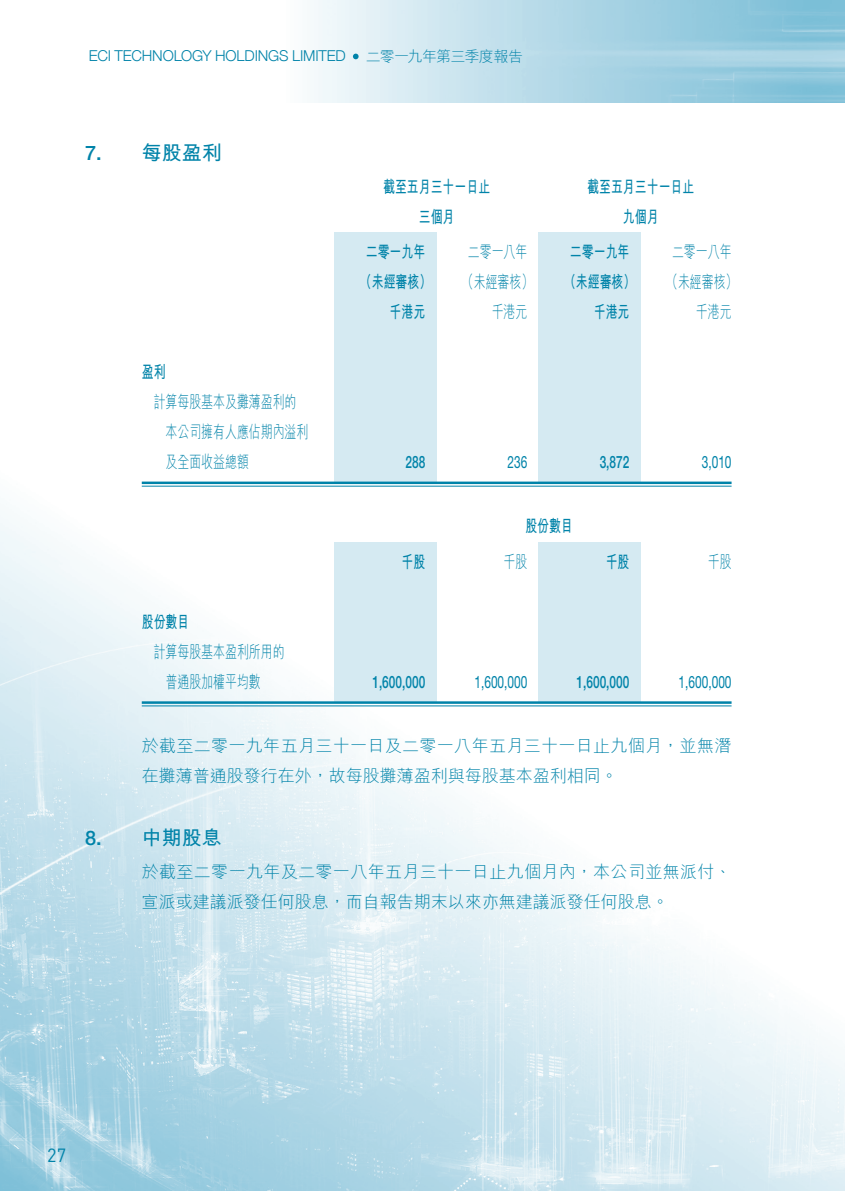
<style>
.page{position:relative;width:845px;height:1191px;background:#fff}
.page>*{position:absolute;margin:0;border:0;box-sizing:border-box;transform-origin:0 0}
.Subhead_1{font:700 20px "M Hei HK";color:#0083a9}
.Subhead_1-2{font:500 20px "Helvetica Neue LT Std";color:#0083a9}
.t1{font:18.8px "DIN";color:#0083a9;scale:.95 1}
.Body_Text{font:300 17px/30px "M Hei HK";letter-spacing:.02em;color:#0083a9}
.Table_2_Colume{font:300 17px "M Hei HK";color:#0083a9;scale:.7 1}
.Table_2_Colume-2{font:700 17px "M Hei HK";color:#0083a9;scale:.7 1}
.Table_2_Colume-3{font:17px "Helvetica Neue LT Std";color:#0083a9;scale:.7 1}
.Table_2_Colume-4{font:500 17px "Helvetica Neue LT Std";color:#0083a9;scale:.7 1}
.t2{font:300 15px "Helvetica Neue";letter-spacing:-.01em;color:#0083a9}
.t3{font:300 15px "M Hei HK";letter-spacing:-.05em;color:#0083a9}
</style>
<div class="page">
<img style="left:314px;top:0;width:530px;height:102px">
<img style="left:0;top:429px;width:844px;height:762px">
<svg style="left:353px;top:54px;width:5px;height:5px"></svg>
<div style="left:334px;top:542px;width:103px;height:160px;background:#d5eaf2"></div>
<div style="left:539px;top:542px;width:102px;height:160px;background:#d5eaf2"></div>
<div style="left:334px;top:232px;width:103px;height:250px;background:#d5eaf2"></div>
<div style="left:539px;top:232px;width:102px;height:250px;background:#d5eaf2"></div>
<hr style="left:142px;top:481px;width:589px;height:3px;background:#0083a9">
<hr style="left:142px;top:486px;width:589px;height:1px;background:#0083a9">
<hr style="left:142px;top:701px;width:589px;height:3px;background:#0083a9">
<hr style="left:142px;top:705px;width:589px;height:1px;background:#0083a9">
<p class="t2" style="left:89px;top:44px;width:258px">ECI TECHNOLOGY HOLDINGS LIMITED</p>
<p class="t3" style="left:366px;top:49px;width:159px">二零一九年第三季度報告</p>
<p class="Subhead_1-2" style="left:85px;top:141px;width:18px">7.</p>
<p class="Subhead_1" style="left:142px;top:138px;width:81px">每股盈利</p>
<p class="Table_2_Colume-2" style="left:142px;top:360px;width:35px">盈利</p>
<p class="Table_2_Colume" style="left:154px;top:393px;width:206px">計算每股基本及攤薄盈利的</p>
<p class="Table_2_Colume" style="left:166px;top:423px;width:205px">本公司擁有人應佔期內溢利</p>
<p class="Table_2_Colume" style="left:166px;top:453px;width:120px">及全面收益總額</p>
<p class="Table_2_Colume-2" style="left:142px;top:609px;width:69px">股份數目</p>
<p class="Table_2_Colume" style="left:154px;top:643px;width:188px">計算每股基本盈利所用的</p>
<p class="Table_2_Colume" style="left:166px;top:673px;width:137px">普通股加權平均數</p>
<p class="Table_2_Colume-2" style="left:383px;top:174px;width:155px">截至五月三十一日止</p>
<p class="Table_2_Colume-2" style="left:587px;top:174px;width:155px">截至五月三十一日止</p>
<p class="Table_2_Colume-2" style="left:419px;top:204px;width:52px">三個月</p>
<p class="Table_2_Colume-2" style="left:623px;top:204px;width:53px">九個月</p>
<p class="Table_2_Colume-2" style="left:366px;top:240px;width:86px">二零一九年</p>
<p class="Table_2_Colume" style="left:468px;top:243px;width:86px">二零一八年</p>
<p class="Table_2_Colume-2" style="left:570px;top:240px;width:86px">二零一九年</p>
<p class="Table_2_Colume" style="left:672px;top:243px;width:86px">二零一八年</p>
<p class="Table_2_Colume-2" style="left:360px;top:270px;width:103px">（未經審核）</p>
<p class="Table_2_Colume" style="left:462px;top:273px;width:104px">（未經審核）</p>
<p class="Table_2_Colume-2" style="left:564px;top:270px;width:104px">（未經審核）</p>
<p class="Table_2_Colume" style="left:666px;top:273px;width:104px">（未經審核(</p>
<p class="Table_2_Colume-2" style="left:389px;top:300px;width:52px">千港元</p>
<p class="Table_2_Colume" style="left:492px;top:303px;width:52px">千港元</p>
<p class="Table_2_Colume-2" style="left:594px;top:300px;width:53px">千港元</p>
<p class="Table_2_Colume" style="left:696px;top:303px;width:53px">千港元</p>
<p class="Table_2_Colume-4" style="left:405px;top:452px;width:30px">288</p>
<p class="Table_2_Colume-3" style="left:507px;top:452px;width:30px">236</p>
<p class="Table_2_Colume-4" style="left:600px;top:452px;width:44px">3,872</p>
<p class="Table_2_Colume-3" style="left:702px;top:452px;width:44px">3,010</p>
<p class="Table_2_Colume-2" style="left:401px;top:549px;width:35px">千股</p>
<p class="Table_2_Colume-4" style="left:372px;top:672px;width:77px">1,600,000</p>
<p class="Table_2_Colume-2" style="left:525px;top:514px;width:70px">股份數目</p>
<p class="Table_2_Colume" style="left:503px;top:553px;width:36px">千股</p>
<p class="Table_2_Colume-2" style="left:605px;top:549px;width:36px">千股</p>
<p class="Table_2_Colume" style="left:708px;top:553px;width:36px">千股</p>
<p class="Table_2_Colume-3" style="left:474px;top:672px;width:77px">1,600,000</p>
<p class="Table_2_Colume-4" style="left:576px;top:672px;width:77px">1,600,000</p>
<p class="Table_2_Colume-3" style="left:678px;top:672px;width:77px">1,600,000</p>
<p class="Subhead_1-2" style="left:85px;top:826px;width:18px">8.</p>
<p class="Body_Text" style="left:142px;top:730px;width:591px">於截至二零一九年五月三十一日及二零一八年五月三十一日止九個月，並無潛在攤薄普通股發行在外，故每股攤薄盈利與每股基本盈利相同。</p>
<p class="Subhead_1" style="left:142px;top:823px;width:81px">中期股息</p>
<p class="Body_Text" style="left:142px;top:856px;width:591px">於截至二零一九年及二零一八年五月三十一日止九個月內，本公司並無派付、宣派或建議派發任何股息，而自報告期末以來亦無建議派發任何股息。</p>
<p class="t1" style="left:47px;top:1143px;width:22px">27</p>
</div>
